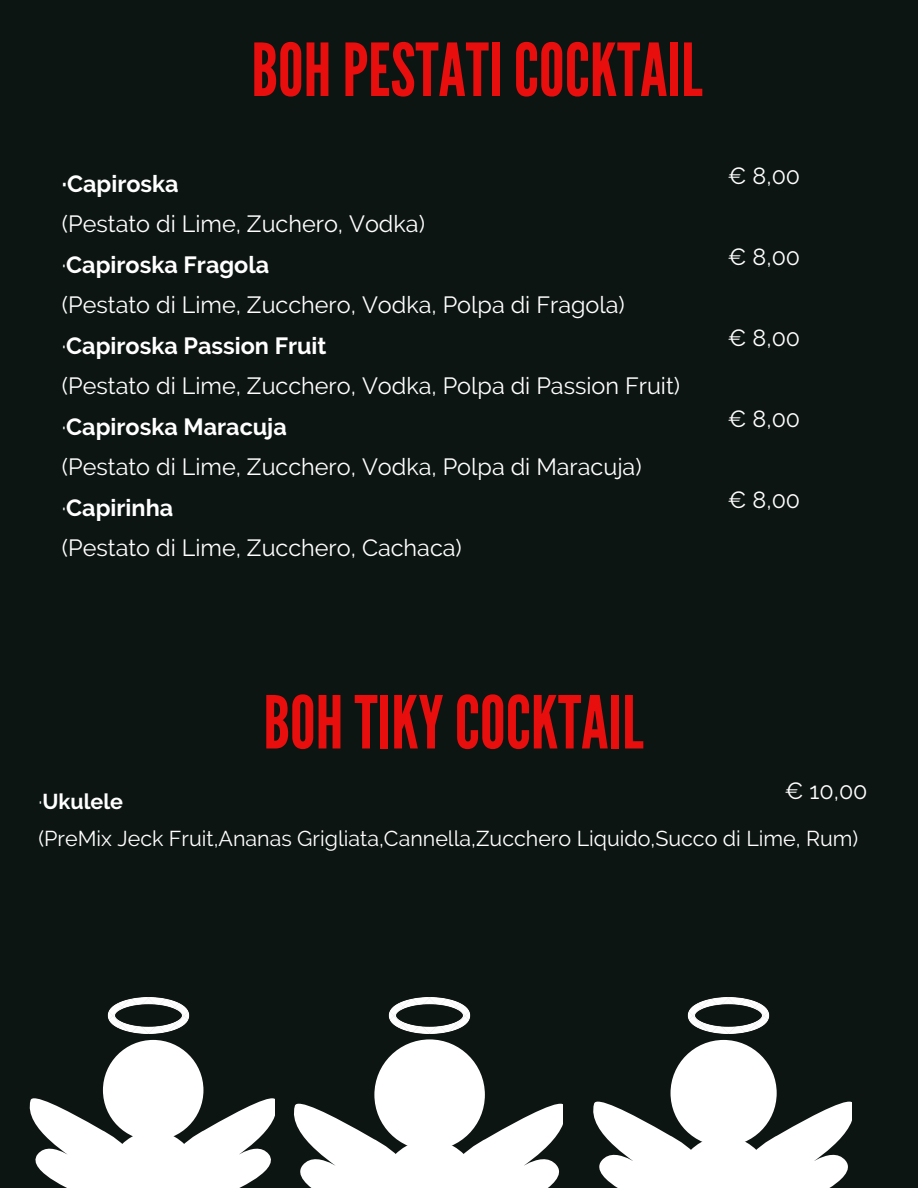
<style>
.page{position:relative;width:918px;height:1188px;background:#0c1512}
.page>*{position:absolute;margin:0;border:0;box-sizing:border-box;transform-origin:0 0}
.t1{font:72.9px "League Gothic";color:#e70e0d}
.t2{font:23.4px "Raleway";color:#fff}
.t3{font:700 23.4px "Raleway";color:#fff}
.t4{font:21.45px "Raleway";color:#fff}
.t5{font:700 21.45px "Raleway";color:#fff}
.s1{font-weight:400}
</style>
<div class="page">
<div style="left:103px;top:1040px;width:100px;height:101px;background:#fff;border-radius:50%"></div>
<svg style="left:29px;top:1093px;width:246px;height:95px"></svg>
<div style="left:374px;top:1039px;width:111px;height:111px;background:#fff;border-radius:50%"></div>
<svg style="left:294px;top:1098px;width:269px;height:90px"></svg>
<div style="left:671px;top:1040px;width:106px;height:106px;background:#fff;border-radius:50%"></div>
<svg style="left:593px;top:1096px;width:258px;height:92px"></svg>
<img style="left:107px;top:997px;width:85px;height:62px">
<img style="left:387px;top:997px;width:85px;height:62px">
<img style="left:684px;top:997px;width:86px;height:62px">
<p class="t1" style="left:251px;top:28px;width:453px">BOHPESTATICOCKTAIL</p>
<p class="t3" style="left:62px;top:170px;width:118px">·Capiroska</p>
<p class="t2" style="left:62px;top:210px;width:365px">(Pestato di Lime, Zuchero, Vodka)</p>
<p class="t3" style="left:62px;top:251px;width:209px"><span class="s1">·</span>Capiroska Fragola</p>
<p class="t2" style="left:62px;top:291px;width:565px">(Pestato di Lime, Zucchero, Vodka, Polpa di Fragola)</p>
<p class="t3" style="left:62px;top:332px;width:266px"><span class="s1">·</span>Capiroska Passion Fruit</p>
<p class="t2" style="left:62px;top:372px;width:620px">(Pestato di Lime, Zucchero, Vodka, Polpa di Passion Fruit)</p>
<p class="t3" style="left:62px;top:413px;width:227px"><span class="s1">·</span>Capiroska Maracuja</p>
<p class="t2" style="left:62px;top:453px;width:581px">(Pestato di Lime, Zucchero, Vodka, Polpa di Maracuja)</p>
<p class="t3" style="left:62px;top:494px;width:113px"><span class="s1">·</span>Capirinha</p>
<p class="t2" style="left:62px;top:534px;width:402px">(Pestato di Lime, Zucchero, Cachaca)</p>
<p class="t2" style="left:728px;top:162px;width:74px">€ 8,00</p>
<p class="t2" style="left:728px;top:243px;width:74px">€ 8,00</p>
<p class="t2" style="left:728px;top:324px;width:74px">€ 8,00</p>
<p class="t2" style="left:728px;top:405px;width:74px">€ 8,00</p>
<p class="t2" style="left:728px;top:486px;width:74px">€ 8,00</p>
<p class="t1" style="left:263px;top:680px;width:382px">BOHTIKYCOCKTAIL</p>
<p class="t2" style="left:785px;top:777px;width:84px">€ 10,00</p>
<p class="t5" style="left:38px;top:789px;width:86px"><span class="s1">·</span>Ukulele</p>
<p class="t4" style="left:38px;top:826px;width:821px">(PreMix Jeck Fruit,Ananas Grigliata,Cannella,Zucchero Liquido,Succo di Lime, Rum)</p>
</div>
